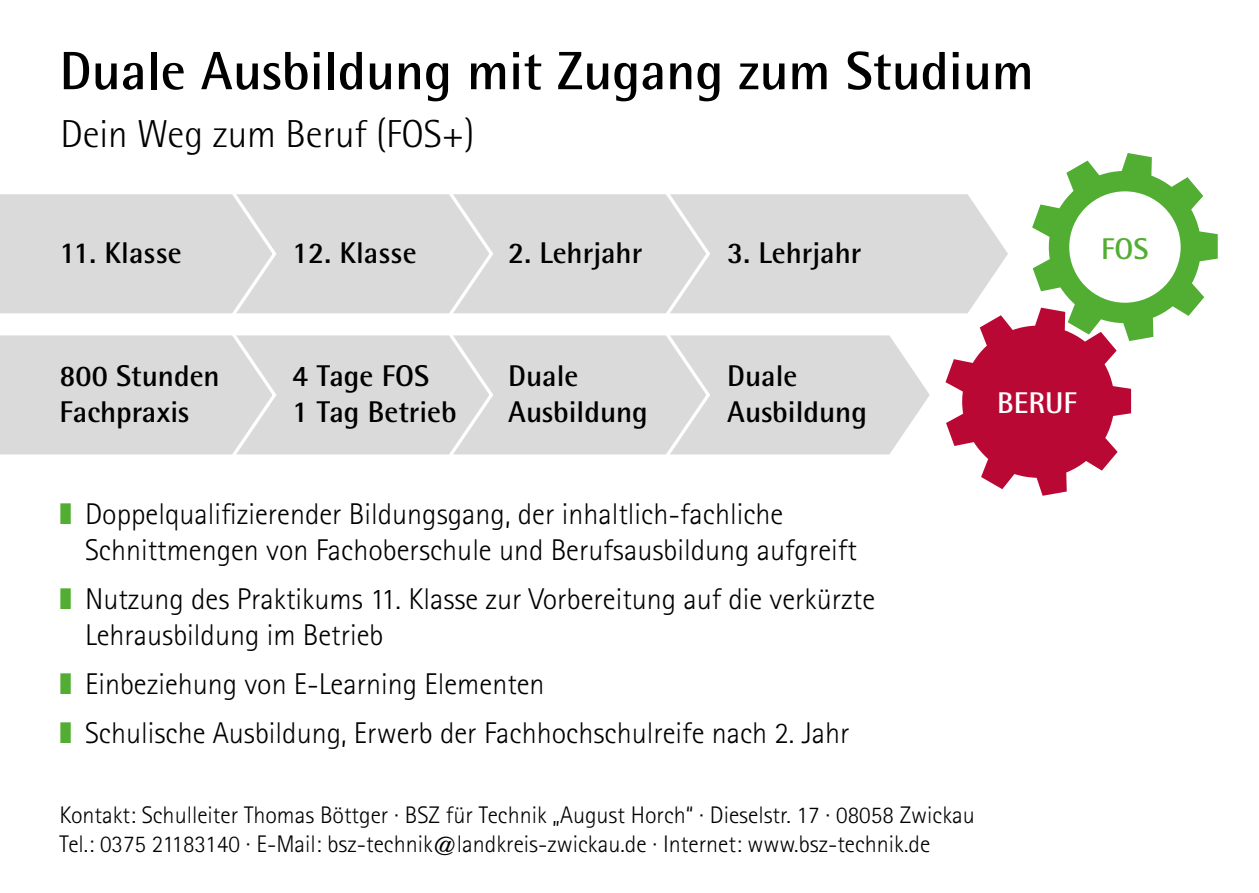
<style>
.page{position:relative;width:1259px;height:893px;background:#fff}
.page>*{position:absolute;margin:0;border:0;box-sizing:border-box;transform-origin:0 0}
.t1{font:700 54px "Rotis Semi Sans";color:#000}
.t2{font:300 39px "Rotis Semi Sans";color:#000}
.t3{font:300 30px/36px "Rotis Sans Serif";color:#000}
.t4{font:700 30px/36px "Rotis Semi Sans";color:#000}
.t5{font:700 30px "Rotis Semi Sans";color:#fff}
.t6{font:700 30px "Rotis Semi Sans";color:#52ae32}
.t7{font:300 24px/28.8px "Rotis Sans Serif";color:#000}
.s1{color:#52ae32}
</style>
<div class="page">
<div style="left:0;top:335px;width:929px;height:119px;background:#dadada"></div>
<div style="left:0;top:194px;width:945px;height:119px;background:#dadada"></div>
<svg style="left:659px;top:194px;width:53px;height:261px"></svg>
<svg style="left:443px;top:194px;width:52px;height:261px"></svg>
<svg style="left:226px;top:194px;width:52px;height:261px"></svg>
<svg style="left:945px;top:153px;width:272px;height:343px"></svg>
<h1 class="t1" style="left:60px;top:38px;width:976px">Duale Ausbildung mit Zugang zum Studium</h1>
<h2 class="t2" style="left:60px;top:111px;width:416px">Dein Weg zum Beruf (FOS+)</h2>
<p class="t4" style="left:60px;top:234px;width:124px">11. Klasse</p>
<p class="t4" style="left:292px;top:234px;width:126px">12. Klasse</p>
<p class="t4" style="left:508px;top:234px;width:136px">2. Lehrjahr</p>
<p class="t4" style="left:727px;top:234px;width:136px">3. Lehrjahr</p>
<p class="t6" style="left:1101px;top:230px;width:49px">FOS</p>
<p class="t4" style="left:60px;top:357px;width:162px">800 Stunden<br>Fachpraxis</p>
<p class="t4" style="left:292px;top:357px;width:166px">4 Tage FOS<br>1 Tag Betrieb</p>
<p class="t4" style="left:508px;top:357px;width:141px">Duale<br>Ausbildung</p>
<p class="t4" style="left:727px;top:357px;width:141px">Duale<br>Ausbildung</p>
<p class="t5" style="left:997px;top:385px;width:81px">BERUF</p>
<p class="t3" style="left:85px;top:496px;width:773px;text-indent:-26px"><span class="s1">❚</span> Doppelqualifizierender Bildungsgang, der inhaltlich-fachliche<br>Schnittmengen von Fachoberschule und Berufsausbildung aufgreift</p>
<p class="t3" style="left:85px;top:581px;width:791px;text-indent:-26px"><span class="s1">❚</span> Nutzung des Praktikums 11. Klasse zur Vorbereitung auf die verkürzte<br>Lehrausbildung im Betrieb</p>
<p class="t3" style="left:60px;top:659px;width:791px;line-height:48.6px"><span class="s1">❚</span> Einbeziehung von E-Learning Elementen<br><span class="s1">❚</span> Schulische Ausbildung, Erwerb der Fachhochschulreife nach 2. Jahr</p>
<p class="t7" style="left:60px;top:800px;width:916px">Kontakt: Schulleiter Thomas Böttger · BSZ für Technik „August Horch“ · Dieselstr. 17 · 08058 Zwickau<br>Tel.: 0375 21183140 · E-Mail: bsz-technik@landkreis-zwickau.de · Internet: www.bsz-technik.de</p>
</div>
